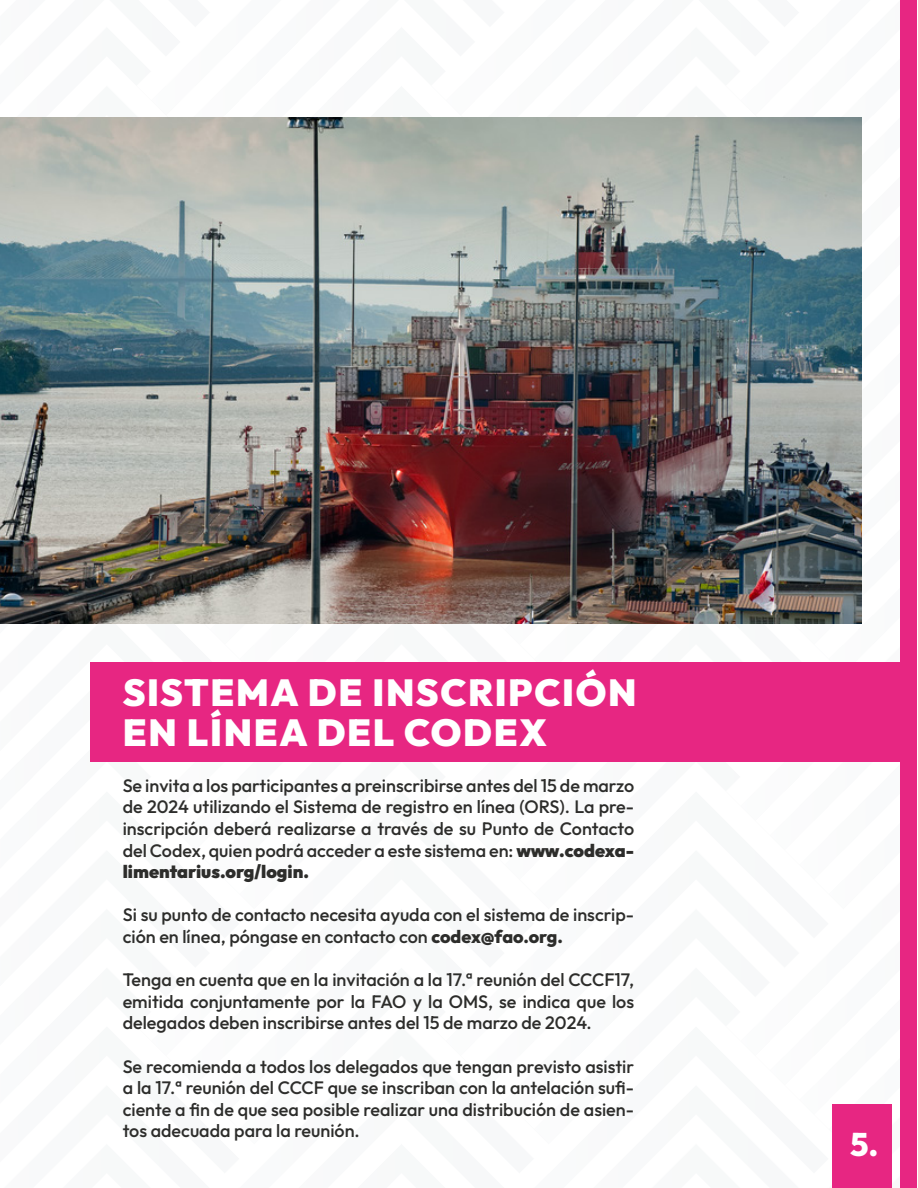
<style>
.page{position:relative;width:918px;height:1188px;background:#fff}
.page>*{position:absolute;margin:0;border:0;box-sizing:border-box;transform-origin:0 0}
.t1{font:900 37.5px/40.5px "Outfit";letter-spacing:.045em;color:#fff}
.t2{font:800 32.55px "Outfit";color:#fff}
.t3{font:500 18px/21.6px "Outfit";color:#2d2d2b;text-align:justify}
.s1{font-weight:900}
.s2{font-weight:800}
</style>
<div class="page">
<div style="left:900px;top:0;width:17px;height:1188px;background:#e72682"></div>
<div style="left:90px;top:662px;width:818px;height:99px;background:#e72682"></div>
<div style="left:832px;top:1104px;width:60px;height:84px;background:#e72682"></div>
<img style="left:0;top:118px;width:862px;height:506px">
<h1 class="t1" style="left:123px;top:674px;width:515px">SISTEMA DE INSCRIPCIÓN<br>EN LÍNEA DEL CODEX</h1>
<p class="t3" style="left:123px;top:775px;width:513px">Se invita a los participantes a preinscribirse antes del 15 de marzo de 2024 utilizando el Sistema de registro en línea (ORS). La pre&shy;inscripción deberá realizarse a través de su Punto de Contacto del Codex, quien podrá acceder a este sistema en: <span class="s1">www.codexa&shy;limentarius.org/login.</span></p>
<p class="t3" style="left:123px;top:905px;width:513px">Si su punto de contacto necesita ayuda con el sistema de inscrip&shy;ción en línea, póngase en contacto con <span class="s2">codex@fao.org.</span></p>
<p class="t3" style="left:123px;top:970px;width:513px">Tenga en cuenta que en la invitación a la 17.ª reunión del CCCF17, emitida conjuntamente por la FAO y la OMS, se indica que los delegados deben inscribirse antes del 15 de marzo de 2024.</p>
<p class="t3" style="left:123px;top:1056px;width:513px">Se recomienda a todos los delegados que tengan previsto asistir a la 17.ª reunión del CCCF que se inscriban con la antelación sufi&shy;ciente a fin de que sea posible realizar una distribución de asien&shy;tos adecuada para la reunión.</p>
<h2 class="t2" style="left:850px;top:1123px;width:30px">5.</h2>
</div>
